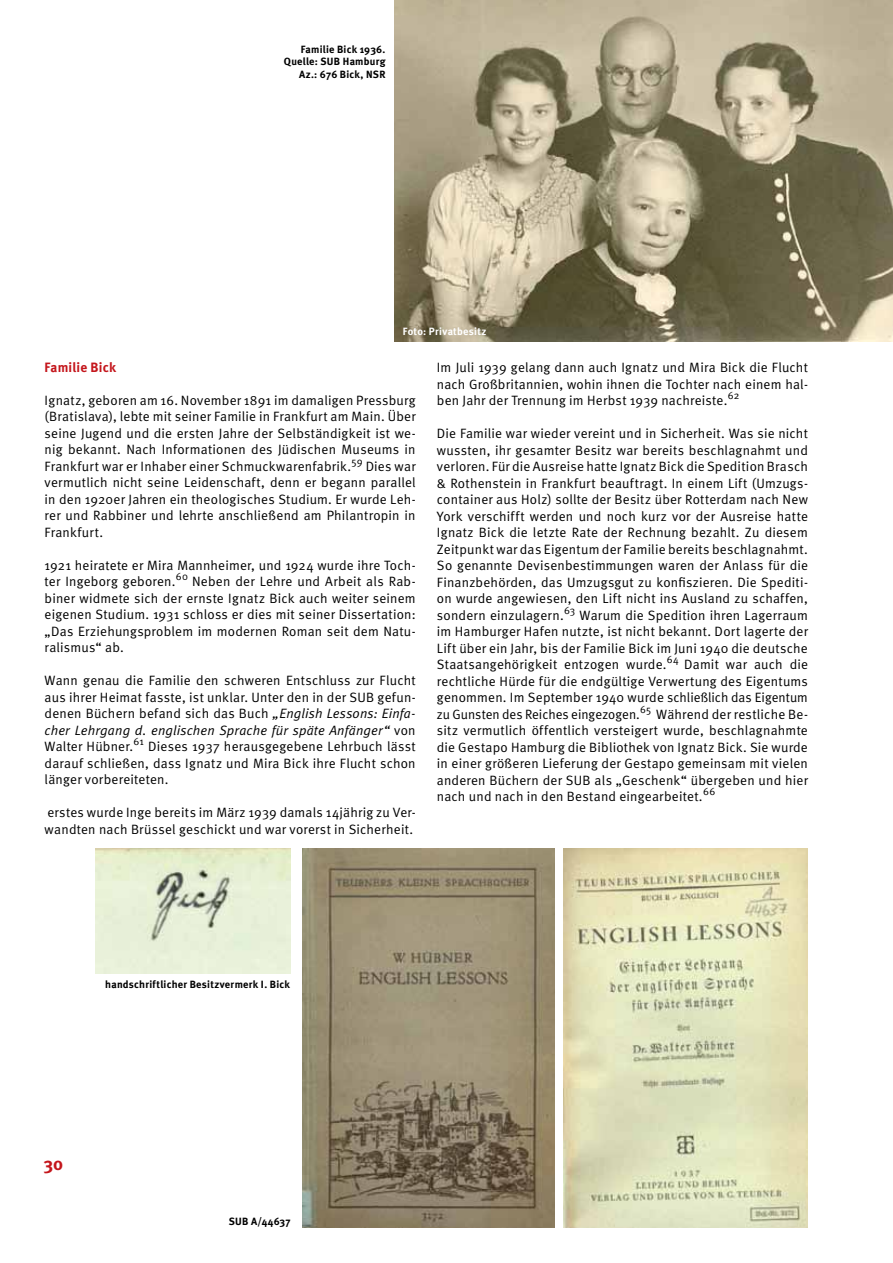
<style>
.page{position:relative;width:893px;height:1263px;background:#fff}
.page>*{position:absolute;margin:0;border:0;box-sizing:border-box;transform-origin:0 0}
.t1{font:700 18px "Meta";color:#c4161c}
.t2{font:13.5px/16.5px "Meta Normal";letter-spacing:.015em;color:#000;text-align:justify}
.t3{font:700 13.5px "Meta";letter-spacing:.01em;color:#c4161c}
.t4{font:700 10.5px/12.6px "Meta";letter-spacing:.025em;color:#000;text-align:right}
.t5{font:700 10.5px "Meta";letter-spacing:.025em;color:#fff}
.s1{font-style:italic}
</style>
<div class="page">
<img style="left:394px;top:0;width:499px;height:341px">
<img style="left:302px;top:848px;width:252px;height:379px">
<img style="left:96px;top:848px;width:194px;height:125px">
<img style="left:563px;top:848px;width:245px;height:380px">
<p class="t4" style="left:284px;top:43px;width:103px">Familie Bick 1936.<br>Quelle: SUB Hamburg<br>Az.: 676 Bick, NSR</p>
<p class="t5" style="left:403px;top:325px;width:85px">Foto: Privatbesitz</p>
<p class="t3" style="left:45px;top:359px;width:73px">Familie Bick</p>
<p class="t2" style="left:45px;top:392px;width:372px">Ignatz, geboren am 16. November 1891 im damaligen Pressburg (Bratislava), lebte mit seiner Familie in Frankfurt am Main. Über seine Jugend und die ersten Jahre der Selbständigkeit ist we&shy;nig bekannt. Nach Informationen des Jüdischen Museums in Frankfurt war er Inhaber einer Schmuckwarenfabrik.<sup>59</sup> Dies war vermutlich nicht seine Leidenschaft, denn er begann parallel in den 1920er Jahren ein theologisches Studium. Er wurde Leh&shy;rer und Rabbiner und lehrte anschließend am Philantropin in Frankfurt.</p>
<p class="t2" style="left:45px;top:557px;width:372px">1921 heiratete er Mira Mannheimer, und 1924 wurde ihre Toch&shy;ter Ingeborg geboren.<sup>60</sup> Neben der Lehre und Arbeit als Rab&shy;biner widmete sich der ernste Ignatz Bick auch weiter seinem eigenen Studium. 1931 schloss er dies mit seiner Dissertation: „Das Erziehungsproblem im modernen Roman seit dem Natu&shy;ralismus“ ab.</p>
<p class="t2" style="left:45px;top:672px;width:373px">Wann genau die Familie den schweren Entschluss zur Flucht aus ihrer Heimat fasste, ist unklar. Unter den in der SUB gefun&shy;denen Büchern befand sich das Buch <span class="s1">„English Lessons: Einfa&shy;cher Lehrgang d. englischen Sprache für späte Anfänger“</span> von Walter Hübner.<sup>61</sup> Dieses 1937 herausgegebene Lehrbuch lässt darauf schließen, dass Ignatz und Mira Bick ihre Flucht schon länger vorbereiteten.</p>
<p class="t2" style="left:45px;top:804px;width:372px">erstes wurde Inge bereits im März 1939 damals 14jährig zu Ver&shy;wandten nach Brüssel geschickt und war vorerst in Sicherheit.</p>
<p class="t2" style="left:437px;top:359px;width:372px">Im Juli 1939 gelang dann auch Ignatz und Mira Bick die Flucht nach Großbritannien, wohin ihnen die Tochter nach einem hal&shy;ben Jahr der Trennung im Herbst 1939 nachreiste.<sup>62</sup></p>
<p class="t2" style="left:437px;top:425px;width:373px">Die Familie war wieder vereint und in Sicherheit. Was sie nicht wussten, ihr gesamter Besitz war bereits beschlagnahmt und verloren. Für die Ausreise hatte Ignatz Bick die Spedition Brasch &amp; Rothenstein in Frankfurt beauftragt. In einem Lift (Umzugs&shy;container aus Holz) sollte der Besitz über Rotterdam nach New York verschifft werden und noch kurz vor der Ausreise hatte Ignatz Bick die letzte Rate der Rechnung bezahlt. Zu diesem Zeitpunkt war das Eigentum der Familie bereits beschlagnahmt.<br>So genannte Devisenbestimmungen waren der Anlass für die Finanzbehörden, das Umzugsgut zu konfiszieren. Die Spediti&shy;on wurde angewiesen, den Lift nicht ins Ausland zu schaffen, sondern einzulagern.<sup>63</sup> Warum die Spedition ihren Lagerraum im Hamburger Hafen nutzte, ist nicht bekannt. Dort lagerte der Lift über ein Jahr, bis der Familie Bick im Juni 1940 die deutsche Staatsangehörigkeit entzogen wurde.<sup>64</sup> Damit war auch die rechtliche Hürde für die endgültige Verwertung des Eigentums genommen. Im September 1940 wurde schließlich das Eigentum zu Gunsten des Reiches eingezogen.<sup>65</sup> Während der restliche Be&shy;sitz vermutlich öffentlich versteigert wurde, beschlagnahmte die Gestapo Hamburg die Bibliothek von Ignatz Bick. Sie wurde in einer größeren Lieferung der Gestapo gemeinsam mit vielen anderen Büchern der SUB als „Geschenk“ übergeben und hier nach und nach in den Bestand eingearbeitet.<sup>66</sup></p>
<p class="t4" style="left:105px;top:978px;width:186px">handschriftlicher Besitzvermerk I. Bick</p>
<h1 class="t1" style="left:44px;top:1152px;width:21px">30</h1>
<p class="t4" style="left:229px;top:1214px;width:64px">SUB A/44637</p>
</div>
